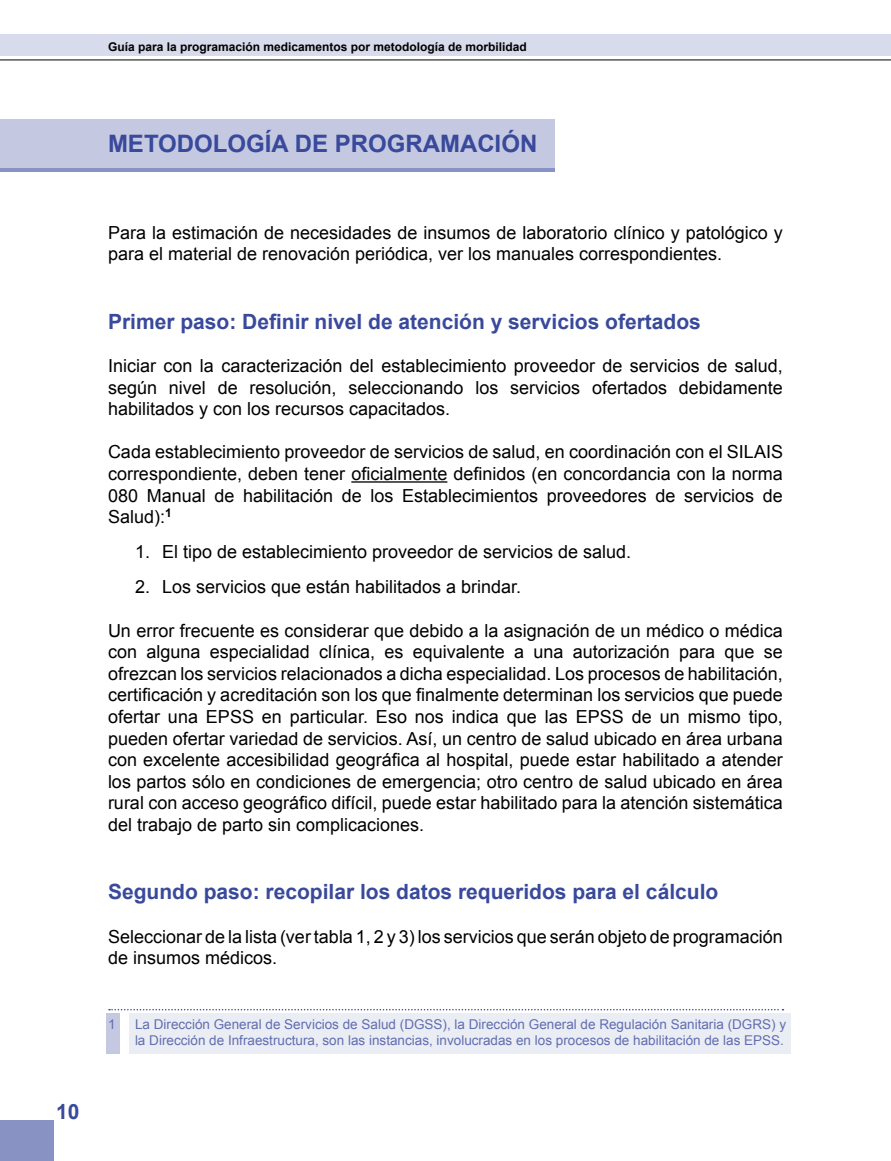
<style>
.page{position:relative;width:891px;height:1161px;background:#fff}
.page>*{position:absolute;margin:0;border:0;box-sizing:border-box;transform-origin:0 0}
.t1{font:700 24px "Arial";color:#39499b}
.t2{font:700 21px "Arial";color:#39499b}
.t3{font:18px/21.6px "Arial";color:#000;text-align:justify}
.t4{font:13.5px/16.2px "Arial";color:#616eaf}
.t5{font:700 12px "Arial";color:#000}
</style>
<div class="page">
<div style="left:0;top:1120px;width:54px;height:41px;background:#8892c3"></div>
<div style="left:0;top:34px;width:891px;height:21px;background:#d7dbeb"></div>
<hr style="left:0;top:60px;width:891px;height:1px;background:#000">
<div style="left:129px;top:1013px;width:662px;height:41px;background:#ebedf5"></div>
<div style="left:106px;top:1013px;width:14px;height:41px;background:#c4c8e1"></div>
<svg style="left:109px;top:1009px;width:675px;height:1px"></svg>
<div style="left:0;top:124px;width:554px;height:48px;background:#8892c3"></div>
<div style="left:0;top:119px;width:554px;height:49px;background:#c4c8e1"></div>
<hr style="left:351px;top:481px;width:96px;height:2px;background:#000">
<p class="t5" style="left:108px;top:39px;width:420px">Guía para la programación medicamentos por metodología de morbilidad</p>
<p class="t2" style="left:56px;top:1098px;width:25px">10</p>
<h1 class="t1" style="left:108px;top:128px;width:431px">METODOLOGÍA DE PROGRAMACIÓN</h1>
<p class="t3" style="left:108px;top:222px;width:676px">Para la estimación de necesidades de insumos de laboratorio clínico y patológico y para el material de renovación periódica, ver los manuales correspondientes.</p>
<p class="t2" style="left:108px;top:307px;width:594px">Primer paso: Definir nivel de atención y servicios ofertados</p>
<p class="t3" style="left:108px;top:355px;width:676px">Iniciar con la caracterización del establecimiento proveedor de servicios de salud, según nivel de resolución, seleccionando los servicios ofertados debidamente habilitados y con los recursos capacitados.</p>
<p class="t3" style="left:108px;top:442px;width:677px">Cada establecimiento proveedor de servicios de salud, en coordinación con el SILAIS correspondiente, deben tener oficialmente definidos (en concordancia con la norma 080 Manual de habilitación de los Establecimientos proveedores de servicios de Salud):<sup>1</sup></p>
<p class="t3" style="left:135px;top:541px;width:498px">1. El tipo de establecimiento proveedor de servicios de salud.</p>
<p class="t3" style="left:135px;top:577px;width:388px">2. Los servicios que están habilitados a brindar.</p>
<p class="t3" style="left:108px;top:620px;width:676px">Un error frecuente es considerar que debido a la asignación de un médico o médica con alguna especialidad clínica, es equivalente a una autorización para que se ofrezcan los servicios relacionados a dicha especialidad. Los procesos de habilitación, certificación y acreditación son los que finalmente determinan los servicios que puede ofertar una EPSS en particular. Eso nos indica que las EPSS de un mismo tipo, pueden ofertar variedad de servicios. Así, un centro de salud ubicado en área urbana con excelente accesibilidad geográfica al hospital, puede estar habilitado a atender los partos sólo en condiciones de emergencia; otro centro de salud ubicado en área rural con acceso geográfico difícil, puede estar habilitado para la atención sistemática del trabajo de parto sin complicaciones.</p>
<p class="t2" style="left:108px;top:878px;width:612px">Segundo paso: recopilar los datos requeridos para el cálculo</p>
<p class="t3" style="left:108px;top:926px;width:676px">Seleccionar de la lista (ver tabla 1, 2 y 3) los servicios que serán objeto de programación de insumos médicos.</p>
<p class="t4" style="left:108px;top:1016px;width:9px">1</p>
<p class="t4" style="left:135px;top:1016px;width:653px">La Dirección General de Servicios de Salud (DGSS), la Dirección General de Regulación Sanitaria (DGRS) y la Dirección de Infraestructura, son las instancias, involucradas en los procesos de habilitación de las EPSS.</p>
</div>
